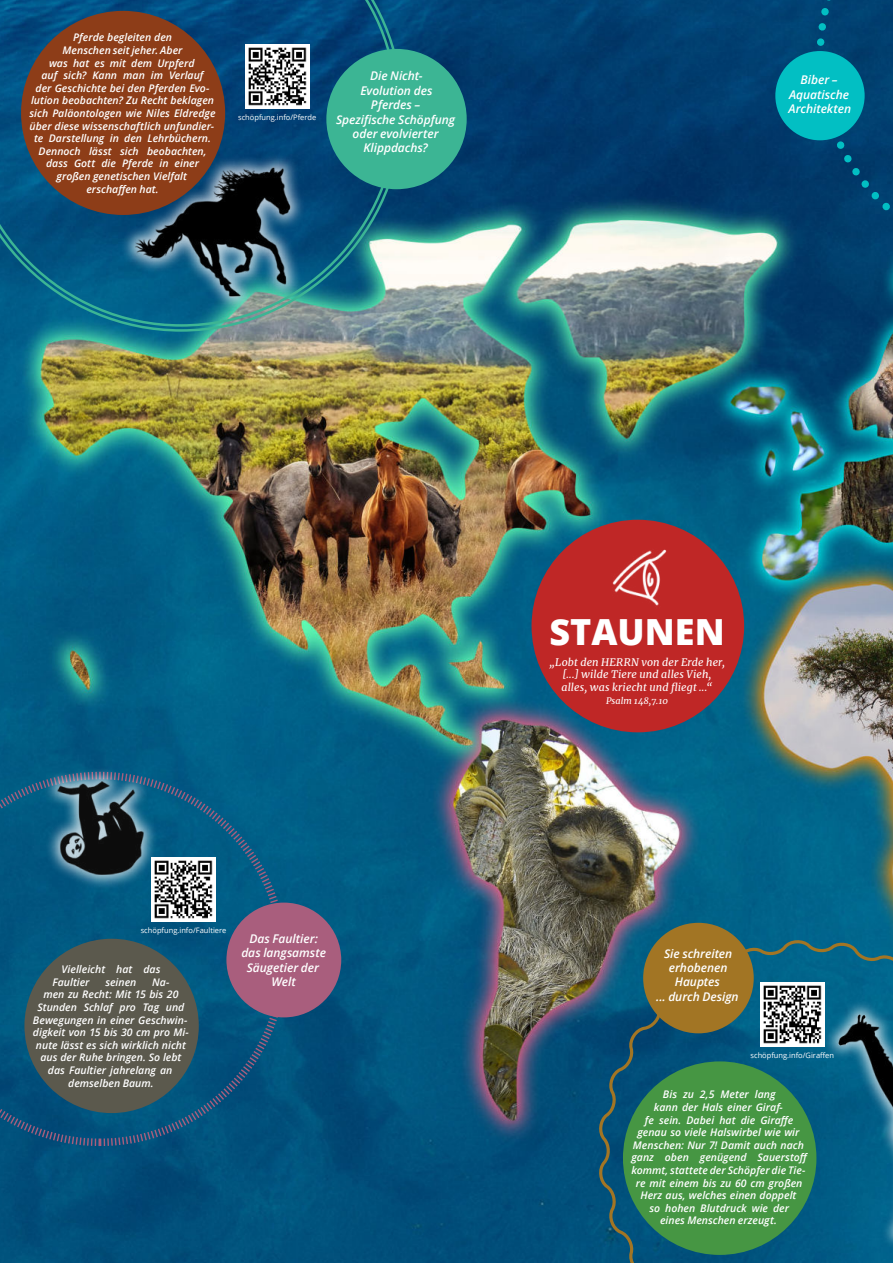
<style>
.page{position:relative;width:893px;height:1263px;background:#fff}
.page>*{position:absolute;margin:0;border:0;box-sizing:border-box;transform-origin:0 0}
.t1{font:800 36px "Open Sans";color:#fff}
.t2{font:italic 600 12px/14.4px "Open Sans";letter-spacing:-.005em;color:#fff;text-align:center}
.t3{font:italic 600 10.5px/12.6px "Open Sans";color:#fff;text-align:center}
.t4{font:italic 10.5px/12.6px "Merriweather";letter-spacing:.015em;color:#fff;text-align:center}
.t5{font:italic 9px "Merriweather";color:#fff}
.t6{font:7.5px "Open Sans";color:#fff}
</style>
<div class="page">
<img style="left:0;top:0;width:893px;height:1263px">
<div style="left:531px;top:520px;width:213px;height:212px;background:#bf2726;border-radius:50%"></div>
<img style="left:588px;top:525px;width:106px;height:81px">
<svg style="left:599px;top:940px;width:294px;height:323px;background:#0a597c"></svg>
<svg style="left:0;top:770px;width:288px;height:377px;background:#065780"></svg>
<div style="left:812px;top:0;width:81px;height:268px;background:#013f6e"></div>
<svg style="left:0;top:0;width:403px;height:332px;background:#4d8897"></svg>
<svg style="left:0;top:0;width:398px;height:327px;background:#115b83"></svg>
<div style="left:42px;top:766px;width:116px;height:123px;background:#fff;opacity:.75"></div>
<img style="left:50px;top:777px;width:101px;height:101px">
<div style="left:824px;top:999px;width:69px;height:251px;background:#fff;opacity:.75"></div>
<img style="left:836px;top:1012px;width:57px;height:225px">
<div style="left:120px;top:153px;width:186px;height:159px;background:#fff;opacity:.75"></div>
<img style="left:134px;top:167px;width:158px;height:131px">
<div style="left:623px;top:1061px;width:193px;height:194px;background:#469643;border-radius:50%"></div>
<div style="left:643px;top:923px;width:111px;height:110px;background:#a27524;border-radius:50%"></div>
<div style="left:226px;top:902px;width:115px;height:115px;background:#a95e7d;border-radius:50%"></div>
<div style="left:24px;top:939px;width:175px;height:174px;background:#5b594d;border-radius:50%"></div>
<div style="left:326px;top:49px;width:141px;height:140px;background:#3cb594;border-radius:50%"></div>
<svg style="left:333px;top:68px;width:126px;height:91px"></svg>
<div style="left:21px;top:11px;width:204px;height:204px;background:#8d3d18;border-radius:50%"></div>
<img style="left:245px;top:45px;width:64px;height:63px">
<div style="left:775px;top:51px;width:90px;height:89px;background:#02bfc3;border-radius:50%"></div>
<img style="left:152px;top:857px;width:63px;height:64px">
<img style="left:760px;top:982px;width:64px;height:64px">
<p class="t3" style="left:30px;top:32px;width:188px">Pferde begleiten den<br>Menschen seit jeher. Aber<br>was hat es mit dem Urpferd<br>auf sich? Kann man im Verlauf<br>der Geschichte bei den Pferden Evo&shy;lution beobachten? Zu Recht beklagen sich Paläontologen wie Niles Eldredge über diese wissenschaftlich unfundier&shy;te Darstellung in den Lehrbüchern.<br>Dennoch lässt sich beobachten, dass Gott die Pferde in einer großen genetischen Vielfalt<br>erschaffen hat.</p>
<p class="t6" style="left:238px;top:112px;width:80px">schöpfung.info/Pferde</p>
<p class="t2" style="left:336px;top:70px;width:121px">Die Nicht-<br>Evolution des<br>Pferdes –<br>Spezifische Schöpfung oder evolvierter<br>Klippdachs?</p>
<p class="t2" style="left:788px;top:74px;width:64px">Biber –<br>Aquatische<br>Architekten</p>
<p class="t6" style="left:141px;top:925px;width:87px">schöpfung.info/Faultiere</p>
<p class="t3" style="left:52px;top:964px;width:110px;text-align:left;text-indent:9px">Vielleicht hat das<br>Faultier</p>
<p class="t3" style="left:105px;top:977px;width:33px">seinen</p>
<p class="t3" style="left:152px;top:977px;width:19px">Na-</p>
<p class="t3" style="left:43px;top:989px;width:136px">men zu Recht: Mit 15 bis 20</p>
<p class="t3" style="left:37px;top:1002px;width:148px">Stunden Schlaf pro Tag und</p>
<p class="t3" style="left:33px;top:1014px;width:156px">Bewegungen in einer Geschwin-</p>
<p class="t3" style="left:33px;top:1027px;width:158px">digkeit von 15 bis 30 cm pro Mi-</p>
<p class="t3" style="left:36px;top:1040px;width:152px">nute lässt es sich wirklich nicht</p>
<p class="t3" style="left:40px;top:1052px;width:143px">aus der Ruhe bringen. So lebt</p>
<p class="t3" style="left:48px;top:1065px;width:126px">das Faultier jahrelang an</p>
<p class="t3" style="left:68px;top:1077px;width:87px">demselben Baum.</p>
<p class="t2" style="left:241px;top:933px;width:86px">Das Faultier: das langsamste<br>Säugetier der<br>Welt</p>
<h1 class="t1" style="left:549px;top:617px;width:177px">STAUNEN</h1>
<p class="t4" style="left:549px;top:656px;width:177px">„Lobt den HERRN von der Erde her, [...] wilde Tiere und alles Vieh, alles, was kriecht und fliegt ...“</p>
<p class="t5" style="left:606px;top:696px;width:63px">Psalm 148,7.10</p>
<p class="t2" style="left:656px;top:947px;width:84px">Sie schreiten erhobenen<br>Hauptes<br>... durch Design</p>
<p class="t6" style="left:750px;top:1050px;width:85px">schöpfung.info/Giraffen</p>
<p class="t3" style="left:631px;top:1089px;width:179px">Bis zu 2,5 Meter lang<br>kann der Hals einer Giraf-<br>fe sein. Dabei hat die Giraffe genau so viele Halswirbel wie wir<br>Menschen: Nur 7! Damit auch nach ganz oben genügend Sauerstoff kommt, stattete der Schöpfer die Tie&shy;re mit einem bis zu 60 cm großen<br>Herz aus, welches einen doppelt<br>so hohen Blutdruck wie der<br>eines Menschen erzeugt.</p>
</div>
